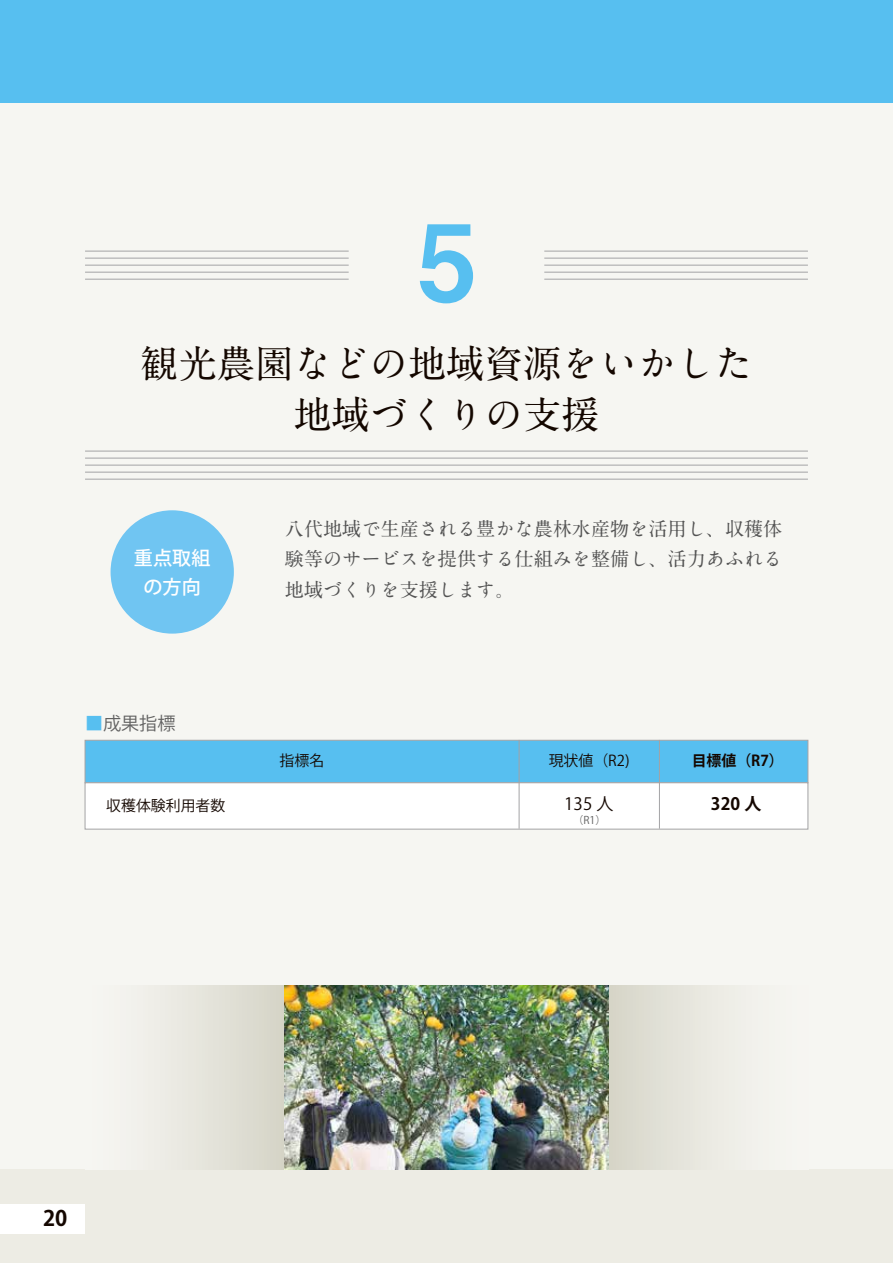
<style>
.page{position:relative;width:893px;height:1263px;background:#f6f6f2}
.page>*{position:absolute;margin:0;border:0;box-sizing:border-box;transform-origin:0 0}
.t1{font:106.35px "Midashi Go Pro MB31";color:#57bff0}
.t2{font:700 38.25px/51px "A1 Mincho Std";color:#140700;text-align:center}
.t3{font:700 21.3px "Koz Go Pr 6 N";color:#140700}
.t4{font:700 19.2px/30.8px "A1 Mincho Std";color:#535353;text-align:justify}
.t5{font:500 19.2px/28.7px "Koz Go Pr 6 N";color:#fff;text-align:center}
.t6{font:18px "Koz Go Pr 6 N";color:#616161}
.t7{font:16.95px "Koz Go Pr 6 N";color:#140700}
.t8{font:700 16.95px "Koz Go Pr 6 N";color:#140700}
.t9{font:14.85px "Koz Go Pr 6 N";color:#140700}
.t10{font:700 14.85px "Koz Go Pr 6 N";color:#140700}
.t11{font:10.65px "Koz Go Pr 6 N";color:#616161}
.s1{color:#57bff0}
</style>
<div class="page">
<div style="left:0;top:1169px;width:893px;height:94px;background:#edece4"></div>
<div style="left:0;top:0;width:893px;height:102px;background:#57bff0"></div>
<div style="left:0;top:1204px;width:85px;height:29px;background:#fff"></div>
<hr style="left:85px;top:251px;width:264px;height:1px;background:#a3a3a5">
<hr style="left:85px;top:258px;width:264px;height:1px;background:#a3a3a5">
<hr style="left:85px;top:265px;width:264px;height:1px;background:#a3a3a5">
<hr style="left:85px;top:272px;width:264px;height:1px;background:#a3a3a5">
<hr style="left:85px;top:279px;width:264px;height:1px;background:#a3a3a5">
<hr style="left:544px;top:251px;width:264px;height:1px;background:#a3a3a5">
<hr style="left:544px;top:258px;width:264px;height:1px;background:#a3a3a5">
<hr style="left:544px;top:265px;width:264px;height:1px;background:#a3a3a5">
<hr style="left:544px;top:272px;width:264px;height:1px;background:#a3a3a5">
<hr style="left:544px;top:279px;width:264px;height:1px;background:#a3a3a5">
<hr style="left:85px;top:451px;width:723px;height:1px;background:#a3a3a5">
<hr style="left:85px;top:458px;width:723px;height:1px;background:#a3a3a5">
<hr style="left:85px;top:465px;width:723px;height:1px;background:#a3a3a5">
<hr style="left:85px;top:472px;width:723px;height:1px;background:#a3a3a5">
<hr style="left:85px;top:479px;width:723px;height:1px;background:#a3a3a5">
<div style="left:111px;top:510px;width:123px;height:124px;background:#70c5f2;border-radius:50%"></div>
<div style="left:85px;top:740px;width:723px;height:43px;background:#57bff0;border:1px solid #a3a3a5"></div>
<div style="left:85px;top:782px;width:723px;height:47px;background:#fff;border:1px solid #a3a3a5"></div>
<hr style="left:519px;top:740px;width:1px;height:89px;background:#a3a3a5">
<hr style="left:659px;top:740px;width:1px;height:89px;background:#a3a3a5">
<svg style="left:154px;top:985px;width:581px;height:184px"></svg>
<img style="left:284px;top:985px;width:325px;height:184px">
<h1 class="t1" style="left:417px;top:177px;width:61px">5</h1>
<h2 class="t2" style="left:140px;top:333px;width:614px">観光農園などの地域資源をいかした地域づくりの支援</h2>
<p class="t5" style="left:134px;top:544px;width:78px">重点取組の方向</p>
<p class="t6" style="left:85px;top:713px;width:92px"><span class="s1">■</span>成果指標</p>
<p class="t4" style="left:285px;top:510px;width:499px">八代地域で生産される豊かな農林水産物を活用し、収穫体験等のサービスを提供する仕組みを整備し、活力あふれる地域づくりを支援します。</p>
<p class="t9" style="left:280px;top:752px;width:46px">指標名</p>
<p class="t9" style="left:549px;top:752px;width:82px">現状値（R2)</p>
<p class="t10" style="left:692px;top:752px;width:94px">目標値（R7）</p>
<p class="t9" style="left:106px;top:797px;width:121px">収穫体験利用者数</p>
<p class="t7" style="left:564px;top:794px;width:51px">135 人</p>
<p class="t8" style="left:711px;top:794px;width:52px">320 人</p>
<p class="t11" style="left:573px;top:814px;width:35px">（R1）</p>
<p class="t3" style="left:43px;top:1206px;width:26px">20</p>
</div>
